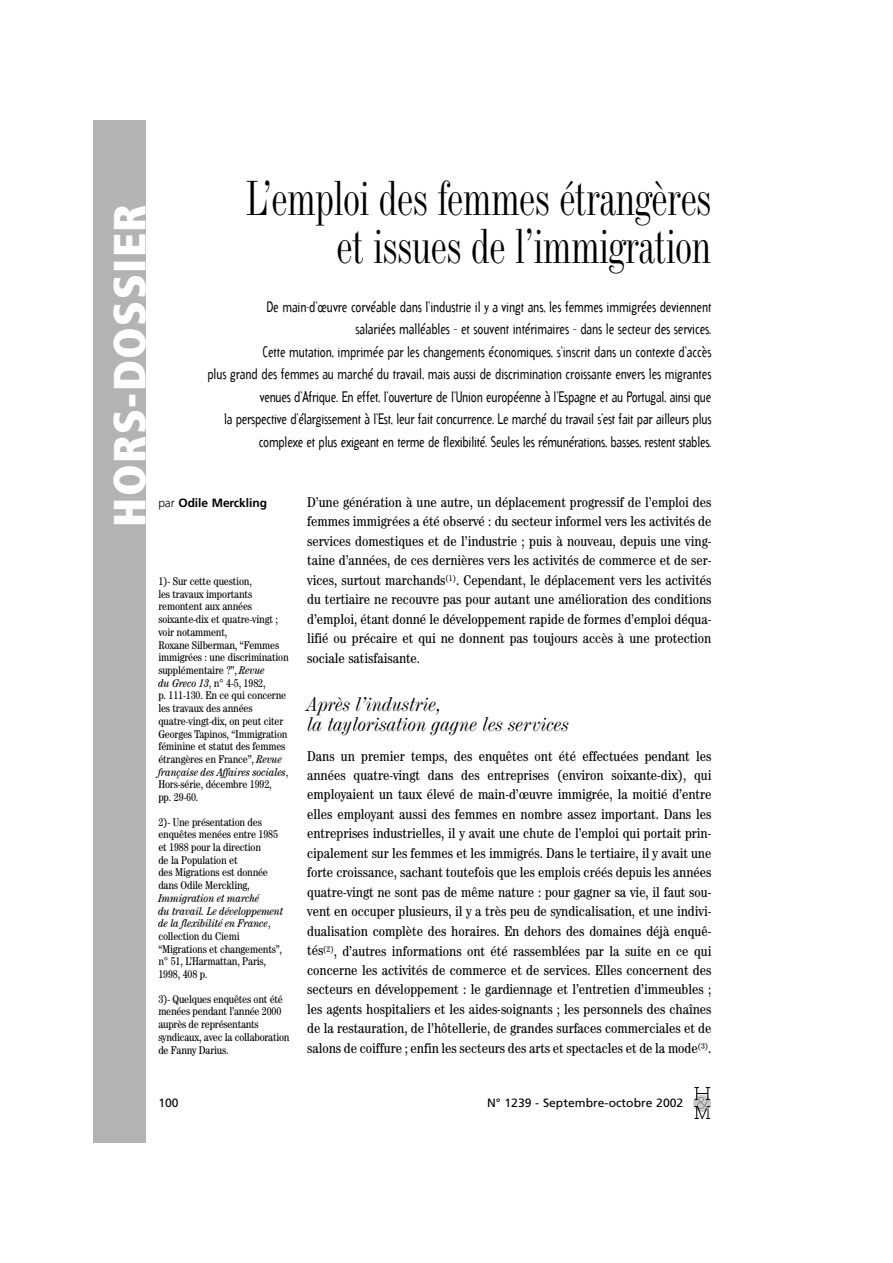
<style>
.page{position:relative;width:893px;height:1263px;background:#fff}
.page>*{position:absolute;margin:0;border:0;box-sizing:border-box;transform-origin:0 0}
.t1{font:48px/48px "Industrial 736 BT";letter-spacing:-.015em;color:#000;text-align:right;scale:.8 1}
.t2{font:900 condensed 45px "Frutiger";letter-spacing:.03em;color:#fff}
.t3{font:italic 19.5px/20.2px "Industrial 736 BT";letter-spacing:-.005em;color:#000}
.t4{font:15px/22.5px "Arbitrary";letter-spacing:-.005em;color:#000;text-align:right;scale:.8 1}
.t5{font:condensed 14.25px/19.5px "Century";color:#000;text-align:justify}
.t6{font:12px "Frutiger";color:#000}
.t7{font:700 12px "Frutiger";letter-spacing:-.005em;color:#000}
.t8{font:condensed 11.25px/12.8px "Century";letter-spacing:-.015em;color:#000}
.s1{font-weight:300}
.s2{font-style:italic}
</style>
<div class="page">
<img style="left:693px;top:1087px;width:17px;height:32px">
<div style="left:93px;top:120px;width:53px;height:1023px;background:#b3b3b3"></div>
<h2 class="t2" style="left:112px;top:527px;width:324px;rotate:-90deg">HORS-DOSSIER</h2>
<h1 class="t1" style="left:246px;top:180px;width:583px">L’emploi des femmes étrangères et issues de l’immigration</h1>
<p class="t4" style="left:207px;top:297px;width:631px">De main-d’œuvre corvéable dans l’industrie il y a vingt ans, les femmes immigrées deviennent<br>salariées malléables – et souvent intérimaires – dans le secteur des services.<br>Cette mutation, imprimée par les changements économiques, s’inscrit dans un contexte d’accès<br>plus grand des femmes au marché du travail, mais aussi de discrimination croissante envers les migrantes venues d’Afrique. En effet, l’ouverture de l’Union européenne à l’Espagne et au Portugal, ainsi que<br>la perspective d’élargissement à l’Est, leur fait concurrence. Le marché du travail s’est fait par ailleurs plus complexe et plus exigeant en terme de flexibilité. Seules les rémunérations, basses, restent stables.</p>
<p class="t7" style="left:158px;top:498px;width:110px"><span class="s1">par</span> Odile Merckling</p>
<p class="t5" style="left:307px;top:494px;width:406px">D’une génération à une autre, un déplacement progressif de l’emploi des femmes immigrées a été observé : du secteur informel vers les activités de services domestiques et de l’industrie ; puis à nouveau, depuis une ving&shy;taine d’années, de ces dernières vers les activités de commerce et de ser&shy;vices, surtout marchands<sup>(1)</sup>. Cependant, le déplacement vers les activités du tertiaire ne recouvre pas pour autant une amélioration des conditions d’emploi, étant donné le développement rapide de formes d’emploi déqua&shy;lifié ou précaire et qui ne donnent pas toujours accès à une protection sociale satisfaisante.</p>
<h3 class="t3" style="left:307px;top:696px;width:263px">Après l’industrie,<br>la taylorisation gagne les services</h3>
<p class="t5" style="left:307px;top:747px;width:406px">Dans un premier temps, des enquêtes ont été effectuées pendant les années quatre-vingt dans des entreprises (environ soixante-dix), qui employaient un taux élevé de main-d’œuvre immigrée, la moitié d’entre elles employant aussi des femmes en nombre assez important. Dans les entreprises industrielles, il y avait une chute de l’emploi qui portait prin&shy;cipalement sur les femmes et les immigrés. Dans le tertiaire, il y avait une forte croissance, sachant toutefois que les emplois créés depuis les années quatre-vingt ne sont pas de même nature : pour gagner sa vie, il faut sou&shy;vent en occuper plusieurs, il y a très peu de syndicalisation, et une indivi&shy;dualisation complète des horaires. En dehors des domaines déjà enquê&shy;tés<sup>(2)</sup>, d’autres informations ont été rassemblées par la suite en ce qui concerne les activités de commerce et de services. Elles concernent des secteurs en développement : le gardiennage et l’entretien d’immeubles ; les agents hospitaliers et les aides-soignants ; les personnels des chaînes de la restauration, de l’hôtellerie, de grandes surfaces commerciales et de salons de coiffure ; enfin les secteurs des arts et spectacles et de la mode<sup>(3)</sup>.</p>
<p class="t8" style="left:158px;top:576px;width:132px">1)- Sur cette question,<br>les travaux importants remontent aux années soixante-dix et quatre-vingt ; voir notamment,<br>Roxane Silberman, “Femmes immigrées : une discrimination supplémentaire ?”, <span class="s2">Revue<br>du Greco 13</span>, n° 4-5, 1982,<br>p. 111-130. En ce qui concerne les travaux des années quatre-vingt-dix, on peut citer<br>Georges Tapinos, “Immigration féminine et statut des femmes étrangères en France”, <span class="s2">Revue française des Affaires sociales</span>,<br>Hors-série, décembre 1992,<br>pp. 29-60.</p>
<p class="t8" style="left:158px;top:816px;width:121px">2)- Une présentation des enquêtes menées entre 1985 et 1988 pour la direction<br>de la Population et<br>des Migrations est donnée dans Odile Merckling,</p>
<p class="t8" style="left:158px;top:893px;width:126px"><span class="s2">Immigration et marché<br>du travail. Le développement de la flexibilité en France</span>, collection du Ciemi “Migrations et changements”, n° 51, L’Harmattan, Paris,<br>1998, 408 p.</p>
<p class="t8" style="left:158px;top:994px;width:133px">3)- Quelques enquêtes ont été menées pendant l’année 2000 auprès de représentants syndicaux, avec la collaboration de Fanny Darius.</p>
<p class="t6" style="left:158px;top:1098px;width:22px">100</p>
<p class="t6" style="left:487px;top:1098px;width:198px">N° 1239 - Septembre-octobre 2002</p>
</div>
